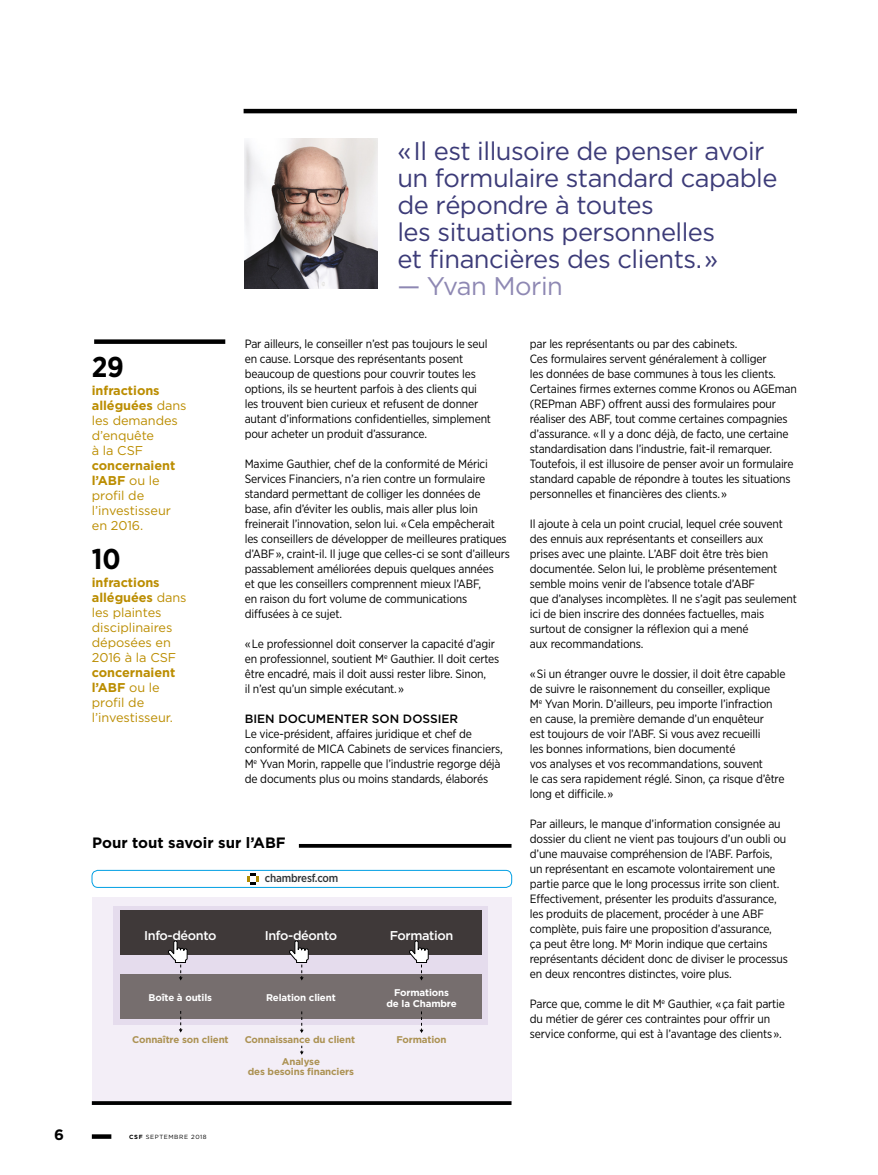
<style>
.page{position:relative;width:878px;height:1175px;background:#fff}
.page>*{position:absolute;margin:0;border:0;box-sizing:border-box;transform-origin:0 0}
.Texte_courant_-_off{font:700 28.65px "Gotham Narrow";color:#000}
.Exergue_2_17pt{font:25.5px/27px "Gotham";letter-spacing:-.02em;color:#3c3b78}
.Exergue_2_17pt-2{font:25.5px "Gotham";letter-spacing:-.02em;color:#8e88b3}
.Titre_encadré_13pt{font:700 15px "Gotham";color:#000}
.Texte_courant_-_off-2{font:12.75px/15px "Gotham";letter-spacing:-.005em;color:#bb8d00}
.Texte_courant{font:500 12.75px "Gotham";letter-spacing:-.03em;color:#fff}
.Texte_courant-2{font:12px/15px "Gotham Narrow";letter-spacing:-.015em;color:#000}
.Sous-titre_-_Texte_c{font:500 12px "Gotham";color:#000}
.Texte_courant-3{font:500 11.4px "Gotham Narrow";letter-spacing:-.015em;color:#2f3436}
.Texte_courant-4{font:700 9.75px/10.5px "Gotham";letter-spacing:-.015em;color:#ac9253;text-align:center}
.Texte_courant-5{font:700 9.75px/10.5px "Gotham";letter-spacing:-.015em;color:#fff;text-align:center}
.t1{font:6px "Gotham";letter-spacing:.1em;color:#000}
.s1{font-weight:700}
</style>
<div class="page">
<svg style="left:92px;top:1134px;width:19px;height:4px"></svg>
<div style="left:92px;top:897px;width:420px;height:204px;background:#f3eef7"></div>
<img style="left:245px;top:139px;width:133px;height:149px">
<div style="left:114px;top:906px;width:374px;height:119px;background:#e5dced"></div>
<div style="left:94px;top:339px;width:131px;height:5px;background:#000"></div>
<hr style="left:299px;top:844px;width:212px;height:3px;background:#000">
<div style="left:241px;top:911px;width:120px;height:44px;background:#3f3939"></div>
<div style="left:241px;top:974px;width:120px;height:44px;background:#766e6e"></div>
<div style="left:361px;top:911px;width:120px;height:44px;background:#3f3939"></div>
<div style="left:361px;top:974px;width:120px;height:44px;background:#766e6e"></div>
<div style="left:120px;top:911px;width:120px;height:44px;background:#3f3939"></div>
<div style="left:120px;top:974px;width:120px;height:44px;background:#766e6e"></div>
<div style="left:92px;top:870px;width:420px;height:17px;border:1px solid #009fe3;border-radius:6px"></div>
<hr style="left:92px;top:1101px;width:419px;height:3px;background:#000">
<hr style="left:243px;top:109px;width:554px;height:4px;background:#000">
<svg style="left:300px;top:1011px;width:3px;height:22px"></svg>
<svg style="left:300px;top:1045px;width:3px;height:9px"></svg>
<svg style="left:419px;top:1011px;width:4px;height:22px"></svg>
<svg style="left:179px;top:1011px;width:3px;height:21px"></svg>
<svg style="left:247px;top:873px;width:12px;height:12px"></svg>
<svg style="left:168px;top:940px;width:20px;height:40px"></svg>
<svg style="left:289px;top:940px;width:20px;height:40px"></svg>
<svg style="left:409px;top:940px;width:20px;height:40px"></svg>
<p class="Exergue_2_17pt" style="left:397px;top:137px;width:381px">«Il est illusoire de penser avoir un formulaire standard capable de répondre à toutes<br>les situations personnelles<br>et financières des clients.»</p>
<p class="Exergue_2_17pt-2" style="left:397px;top:272px;width:167px">— Yvan Morin</p>
<p class="Texte_courant_-_off" style="left:92px;top:348px;width:34px">29</p>
<p class="Texte_courant_-_off-2" style="left:92px;top:383px;width:96px"><span class="s1">infractions alléguées</span> dans les demandes d’enquête<br>à la CSF <span class="s1">concernaient l’ABF</span> ou le profil de l’investisseur en 2016.</p>
<p class="Texte_courant_-_off" style="left:92px;top:540px;width:30px">10</p>
<p class="Texte_courant_-_off-2" style="left:92px;top:575px;width:96px"><span class="s1">infractions alléguées</span> dans les plaintes disciplinaires déposées en<br>2016 à la CSF <span class="s1">concernaient l’ABF</span> ou le profil de l’investisseur.</p>
<p class="Texte_courant-2" style="left:245px;top:336px;width:248px">Par ailleurs, le conseiller n’est pas toujours le seul en cause. Lorsque des représentants posent beaucoup de questions pour couvrir toutes les options, ils se heurtent parfois à des clients qui les trouvent bien curieux et refusent de donner autant d’informations confidentielles, simplement pour acheter un produit d’assurance.</p>
<p class="Texte_courant-2" style="left:245px;top:456px;width:266px">Maxime Gauthier, chef de la conformité de Mérici Services Financiers, n’a rien contre un formulaire standard permettant de colliger les données de<br>base, afin d’éviter les oublis, mais aller plus loin freinerait l’innovation, selon lui. « Cela empêcherait les conseillers de développer de meilleures pratiques d’ABF », craint-il. Il juge que celles-ci se sont d’ailleurs passablement améliorées depuis quelques années<br>et que les conseillers comprennent mieux l’ABF,<br>en raison du fort volume de communications diffusées à ce sujet.</p>
<p class="Texte_courant-2" style="left:245px;top:636px;width:256px">« Le professionnel doit conserver la capacité d’agir en professionnel, soutient M<sup>e</sup> Gauthier. Il doit certes être encadré, mais il doit aussi rester libre. Sinon,<br>il n’est qu’un simple exécutant. »</p>
<p class="Sous-titre_-_Texte_c" style="left:245px;top:712px;width:215px">BIEN DOCUMENTER SON DOSSIER</p>
<p class="Texte_courant-2" style="left:245px;top:726px;width:259px">Le vice-président, affaires juridique et chef de conformité de MICA Cabinets de services financiers, M<sup>e</sup> Yvan Morin, rappelle que l’industrie regorge déjà de documents plus ou moins standards, élaborés</p>
<p class="Titre_encadré_13pt" style="left:92px;top:834px;width:195px">Pour tout savoir sur l’ABF</p>
<p class="Texte_courant-3" style="left:265px;top:871px;width:75px">chambresf.com</p>
<p class="Texte_courant" style="left:144px;top:928px;width:74px">Info-déonto</p>
<p class="Texte_courant" style="left:265px;top:928px;width:74px">Info-déonto</p>
<p class="Texte_courant" style="left:390px;top:928px;width:65px">Formation</p>
<p class="Texte_courant-5" style="left:149px;top:991px;width:65px">Boîte à outils</p>
<p class="Texte_courant-5" style="left:266px;top:991px;width:71px">Relation client</p>
<p class="Texte_courant-5" style="left:386px;top:987px;width:72px">Formations<br>de la Chambre</p>
<p class="Texte_courant-4" style="left:132px;top:1034px;width:98px">Connaître son client</p>
<p class="Texte_courant-4" style="left:245px;top:1034px;width:112px">Connaissance du client</p>
<p class="Texte_courant-4" style="left:248px;top:1055px;width:108px">Analyse<br>des besoins financiers</p>
<p class="Texte_courant-4" style="left:396px;top:1034px;width:52px">Formation</p>
<p class="Texte_courant-2" style="left:530px;top:336px;width:268px">par les représentants ou par des cabinets.<br>Ces formulaires servent généralement à colliger<br>les données de base communes à tous les clients.<br>Certaines firmes externes comme Kronos ou AGEman (REPman ABF) offrent aussi des formulaires pour réaliser des ABF, tout comme certaines compagnies d’assurance. « Il y a donc déjà, de facto, une certaine standardisation dans l’industrie, fait-il remarquer.<br>Toutefois, il est illusoire de penser avoir un formulaire standard capable de répondre à toutes les situations personnelles et financières des clients. »</p>
<p class="Texte_courant-2" style="left:530px;top:516px;width:268px">Il ajoute à cela un point crucial, lequel crée souvent des ennuis aux représentants et conseillers aux<br>prises avec une plainte. L’ABF doit être très bien documentée. Selon lui, le problème présentement semble moins venir de l’absence totale d’ABF<br>que d’analyses incomplètes. Il ne s’agit pas seulement ici de bien inscrire des données factuelles, mais surtout de consigner la réflexion qui a mené<br>aux recommandations.</p>
<p class="Texte_courant-2" style="left:530px;top:666px;width:257px">« Si un étranger ouvre le dossier, il doit être capable de suivre le raisonnement du conseiller, explique M<sup>e</sup> Yvan Morin. D’ailleurs, peu importe l’infraction en cause, la première demande d’un enquêteur<br>est toujours de voir l’ABF. Si vous avez recueilli<br>les bonnes informations, bien documenté<br>vos analyses et vos recommandations, souvent<br>le cas sera rapidement réglé. Sinon, ça risque d’être long et difficile. »</p>
<p class="Texte_courant-2" style="left:530px;top:816px;width:259px">Par ailleurs, le manque d’information consignée au dossier du client ne vient pas toujours d’un oubli ou d’une mauvaise compréhension de l’ABF. Parfois, un représentant en escamote volontairement une partie parce que le long processus irrite son client.<br>Effectivement, présenter les produits d’assurance, les produits de placement, procéder à une ABF complète, puis faire une proposition d’assurance,<br>ça peut être long. M<sup>e</sup> Morin indique que certains représentants décident donc de diviser le processus en deux rencontres distinctes, voire plus.</p>
<p class="Texte_courant-2" style="left:530px;top:996px;width:257px">Parce que, comme le dit M<sup>e</sup> Gauthier, « ça fait partie du métier de gérer ces contraintes pour offrir un service conforme, qui est à l’avantage des clients ».</p>
<p class="Titre_encadré_13pt" style="left:54px;top:1125px;width:11px">6</p>
<p class="t1" style="left:129px;top:1133px;width:79px"><span class="s1">CSF</span> SEPTEMBRE 2018</p>
</div>
